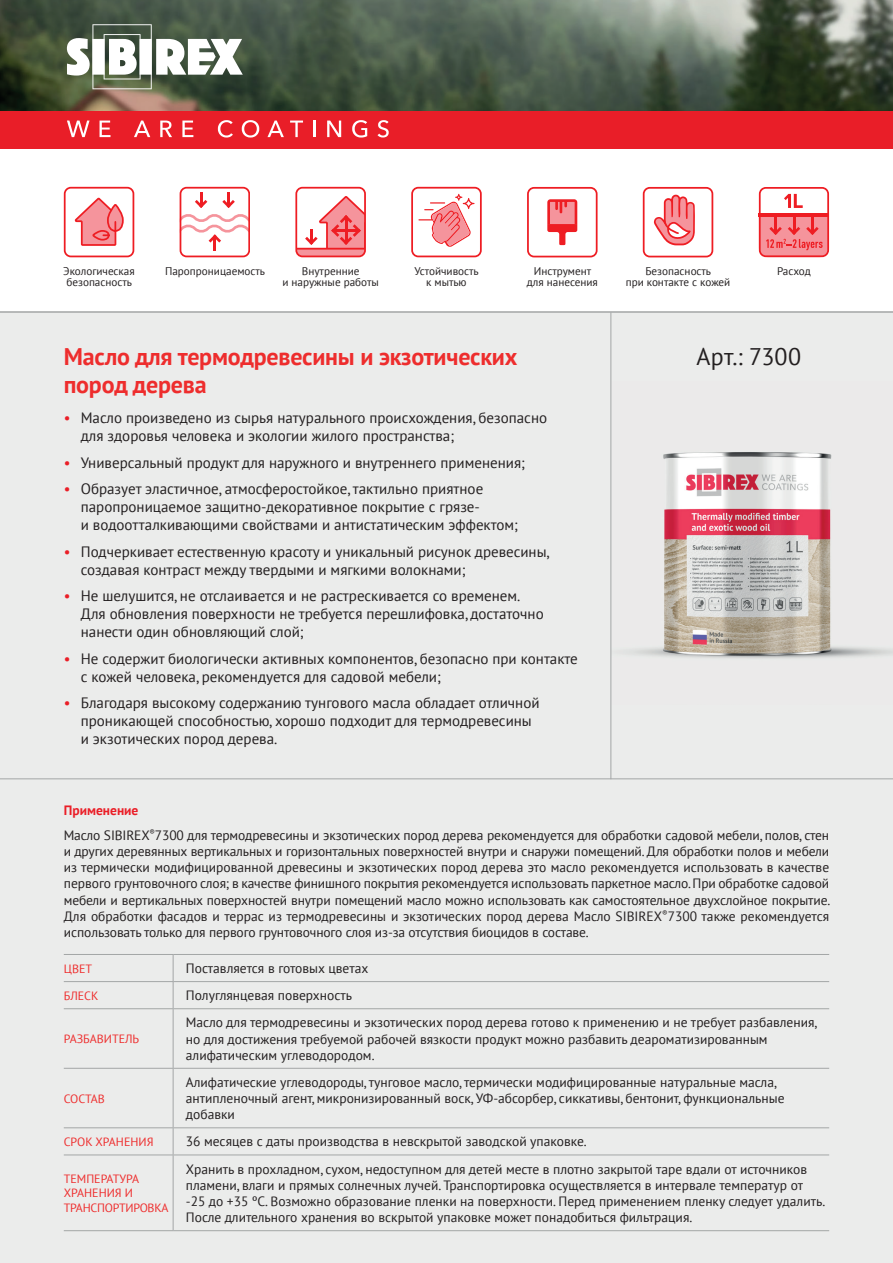
<style>
.page{position:relative;width:893px;height:1263px;background:#fff}
.page>*{position:absolute;margin:0;border:0;box-sizing:border-box;transform-origin:0 0}
.t1{font:700 24px "PT Sans";letter-spacing:-.01em;color:#ee2d2d}
.t2{font:24px "PT Sans";letter-spacing:.01em;color:#231f20}
.t3{font:15px/18px "PT Sans";color:#231f20}
.t4{font:13.5px/16.2px "PT Sans";color:#231f20}
.t5{font:12px "PT Sans";color:#ee2d2d}
.t6{font:12px/14.4px "PT Sans";letter-spacing:-.02em;color:#ee2d2d}
.t7{font:11.1px/11.1px "PT Sans";color:#231f20;text-align:center}
.s1{color:#ea1e27}
.s2{font-weight:700;color:#ea1e27}
</style>
<div class="page">
<div style="left:0;top:313px;width:893px;height:950px;background:#ebeceb"></div>
<div style="left:0;top:111px;width:893px;height:38px;background:#e91e28"></div>
<img style="left:0;top:0;width:893px;height:111px">
<svg style="left:67px;top:24px;width:176px;height:65px"></svg>
<svg style="left:67px;top:121px;width:23px;height:16px"></svg>
<svg style="left:100px;top:121px;width:10px;height:16px"></svg>
<svg style="left:134px;top:121px;width:16px;height:16px"></svg>
<svg style="left:160px;top:121px;width:12px;height:16px"></svg>
<svg style="left:182px;top:121px;width:11px;height:16px"></svg>
<svg style="left:218px;top:120px;width:15px;height:18px"></svg>
<svg style="left:242px;top:120px;width:17px;height:18px"></svg>
<svg style="left:267px;top:121px;width:17px;height:16px"></svg>
<svg style="left:290px;top:121px;width:13px;height:16px"></svg>
<svg style="left:313px;top:121px;width:2px;height:16px"></svg>
<svg style="left:327px;top:121px;width:14px;height:16px"></svg>
<svg style="left:352px;top:120px;width:15px;height:18px"></svg>
<svg style="left:377px;top:120px;width:12px;height:18px"></svg>
<svg style="left:173px;top:1128px;width:1px;height:26px"></svg>
<hr style="left:64px;top:1154px;width:109px;height:1px;background:#a3a6a6">
<hr style="left:173px;top:1154px;width:656px;height:1px;background:#a3a6a6">
<hr style="left:173px;top:1155px;width:1px;height:75px;background:#a3a6a6">
<hr style="left:64px;top:1230px;width:109px;height:1px;background:#a3a6a6">
<hr style="left:173px;top:1230px;width:656px;height:1px;background:#a3a6a6">
<hr style="left:64px;top:954px;width:109px;height:1px;background:#a3a6a6">
<hr style="left:173px;top:954px;width:656px;height:1px;background:#a3a6a6">
<hr style="left:64px;top:981px;width:109px;height:1px;background:#a3a6a6">
<hr style="left:173px;top:981px;width:656px;height:1px;background:#a3a6a6">
<svg style="left:173px;top:955px;width:1px;height:53px"></svg>
<hr style="left:64px;top:1008px;width:109px;height:1px;background:#a3a6a6">
<hr style="left:173px;top:1008px;width:656px;height:1px;background:#a3a6a6">
<hr style="left:173px;top:1009px;width:1px;height:59px;background:#a3a6a6">
<hr style="left:64px;top:1068px;width:109px;height:1px;background:#a3a6a6">
<hr style="left:173px;top:1068px;width:656px;height:1px;background:#a3a6a6">
<hr style="left:173px;top:1069px;width:1px;height:58px;background:#a3a6a6">
<hr style="left:64px;top:1127px;width:109px;height:1px;background:#a3a6a6">
<hr style="left:173px;top:1127px;width:656px;height:1px;background:#a3a6a6">
<img style="left:611px;top:382px;width:282px;height:323px">
<hr style="left:610px;top:312px;width:1px;height:467px;background:#a3a6a6">
<hr style="left:0;top:778px;width:893px;height:1px;background:#a3a6a6">
<hr style="left:0;top:312px;width:893px;height:1px;background:#a3a6a6">
<div style="left:759px;top:187px;width:70px;height:70px;border:2px solid #ee1d23;border-radius:6px"></div>
<svg style="left:759px;top:194px;width:70px;height:63px"></svg>
<svg style="left:74px;top:197px;width:50px;height:49px"></svg>
<div style="left:64px;top:187px;width:70px;height:70px;border:2px solid #ee1d23;border-radius:6px"></div>
<svg style="left:180px;top:187px;width:70px;height:70px"></svg>
<div style="left:180px;top:187px;width:70px;height:70px;border:2px solid #ee1d23;border-radius:6px"></div>
<svg style="left:296px;top:196px;width:67px;height:60px"></svg>
<div style="left:296px;top:187px;width:70px;height:70px;border:2px solid #ee1d23;border-radius:6px"></div>
<svg style="left:418px;top:194px;width:56px;height:53px"></svg>
<div style="left:411px;top:187px;width:71px;height:70px;border:2px solid #ee1d23;border-radius:6px"></div>
<svg style="left:547px;top:199px;width:31px;height:47px"></svg>
<div style="left:527px;top:187px;width:70px;height:70px;border:2px solid #ee1d23;border-radius:6px"></div>
<div style="left:643px;top:187px;width:70px;height:70px;border:2px solid #ee1d23;border-radius:6px"></div>
<svg style="left:654px;top:195px;width:41px;height:50px"></svg>
<p class="t7" style="left:63px;top:265px;width:73px">Экологическая</p>
<p class="t7" style="left:777px;top:265px;width:35px">Расход</p>
<p class="t7" style="left:66px;top:276px;width:67px">безопасность</p>
<p class="t7" style="left:165px;top:265px;width:101px">Паропроницаемость</p>
<p class="t7" style="left:282px;top:265px;width:98px">Внутренние<br>и наружные работы</p>
<p class="t7" style="left:414px;top:265px;width:66px">Устойчивость к мытью</p>
<p class="t7" style="left:527px;top:265px;width:72px">Инструмент для нанесения</p>
<p class="t7" style="left:626px;top:265px;width:106px">Безопасность<br>при контакте с кожей</p>
<h1 class="t1" style="left:64px;top:340px;width:455px">Масло для термодревесины и экзотических</h1>
<h1 class="t2" style="left:696px;top:341px;width:106px">Арт.: 7300</h1>
<h1 class="t1" style="left:64px;top:369px;width:144px">пород дерева</h1>
<p class="t3" style="left:81px;top:409px;width:468px;text-indent:-17px"><span class="s1">•</span> Масло произведено из сырья натурального происхождения, безопасно для здоровья человека и экологии жилого пространства;</p>
<p class="t3" style="left:64px;top:453px;width:463px"><span class="s1">•</span> Универсальный продукт для наружного и внутреннего применения;</p>
<p class="t3" style="left:81px;top:480px;width:439px;text-indent:-17px"><span class="s1">•</span> Образует эластичное, атмосферостойкое, тактильно приятное паропроницаемое защитно-декоративное покрытие с грязе-<br>и водоотталкивающими свойствами и антистатическим эффектом;</p>
<p class="t3" style="left:81px;top:542px;width:470px;text-indent:-17px"><span class="s1">•</span> Подчеркивает естественную красоту и уникальный рисунок древесины, создавая контраст между твердыми и мягкими волокнами;</p>
<p class="t3" style="left:81px;top:587px;width:464px;text-indent:-17px"><span class="s1">•</span> Не шелушится, не отслаивается и не растрескивается со временем.<br>Для обновления поверхности не требуется перешлифовка, достаточно нанести один обновляющий слой;</p>
<p class="t3" style="left:81px;top:649px;width:499px;text-indent:-17px"><span class="s1">•</span> Не содержит биологически активных компонентов, безопасно при контакте с кожей человека, рекомендуется для садовой мебели;</p>
<p class="t3" style="left:81px;top:694px;width:460px;text-indent:-17px"><span class="s1">•</span> Благодаря высокому содержанию тунгового масла обладает отличной проникающей способностью, хорошо подходит для термодревесины и экзотических пород дерева.</p>
<p class="t4" style="left:64px;top:798px;width:767px;line-height:24.8px"><span class="s2">Применение<br></span>Масло SIBIREX<sup>®</sup>7300 для термодревесины и экзотических пород дерева рекомендуется для обработки садовой мебели, полов, стен</p>
<p class="t4" style="left:64px;top:843px;width:768px;text-align:justify">и других деревянных вертикальных и горизонтальных поверхностей внутри и снаружи помещений. Для обработки полов и мебели из термически модифицированной древесины и экзотических пород дерева это масло рекомендуется использовать в качестве первого грунтовочного слоя; в качестве финишного покрытия рекомендуется использовать паркетное масло. При обработке садовой мебели и вертикальных поверхностей внутри помещений масло можно использовать как самостоятельное двухслойное покрытие.<br>Для обработки фасадов и террас из термодревесины и экзотических пород дерева Масло SIBIREX<sup>®</sup>7300 также рекомендуется использовать только для первого грунтовочного слоя из-за отсутствия биоцидов в составе.</p>
<p class="t5" style="left:64px;top:960px;width:30px">ЦВЕТ</p>
<p class="t4" style="left:186px;top:960px;width:184px">Поставляется в готовых цветах</p>
<p class="t5" style="left:64px;top:988px;width:36px">БЛЕСК</p>
<p class="t4" style="left:186px;top:987px;width:168px">Полуглянцевая поверхность</p>
<p class="t5" style="left:64px;top:1031px;width:77px">РАЗБАВИТЕЛЬ</p>
<p class="t4" style="left:186px;top:1014px;width:633px">Масло для термодревесины и экзотических пород дерева готово к применению и не требует разбавления, но для достижения требуемой рабочей вязкости продукт можно разбавить деароматизированным алифатическим углеводородом.</p>
<p class="t5" style="left:64px;top:1090px;width:43px">СОСТАВ</p>
<p class="t4" style="left:186px;top:1074px;width:600px">Алифатические углеводороды, тунговое масло, термически модифицированные натуральные масла, антипленочный агент, микронизированный воск, УФ-абсорбер, сиккативы, бентонит, функциональные добавки</p>
<p class="t5" style="left:64px;top:1134px;width:91px">СРОК ХРАНЕНИЯ</p>
<p class="t4" style="left:186px;top:1133px;width:402px">36 месяцев с даты производства в невскрытой заводской упаковке.</p>
<p class="t6" style="left:64px;top:1171px;width:106px">ТЕМПЕРАТУРА<br>ХРАНЕНИЯ И<br>ТРАНСПОРТИРОВКА</p>
<p class="t4" style="left:186px;top:1160px;width:641px">Хранить в прохладном, сухом, недоступном для детей месте в плотно закрытой таре вдали от источников пламени, влаги и прямых солнечных лучей. Транспортировка осуществляется в интервале температур от -25 до +35 ºС. Возможно образование пленки на поверхности. Перед применением пленку следует удалить.<br>После длительного хранения во вскрытой упаковке может понадобиться фильтрация.</p>
</div>
